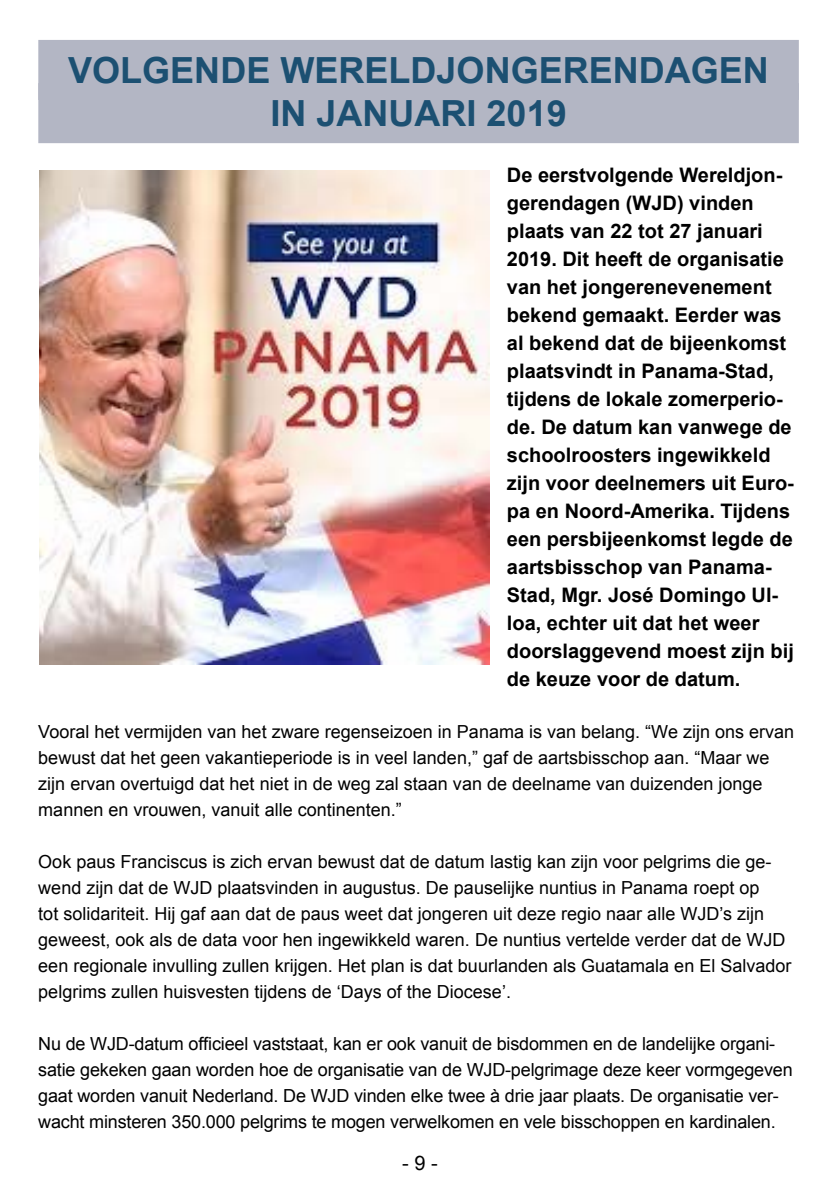
<style>
.page{position:relative;width:840px;height:1191px;background:#fff}
.page>*{position:absolute;margin:0;border:0;box-sizing:border-box;transform-origin:0 0}
.t1{font:700 36px/43.2px "Arial";color:#1c5072;text-align:center}
.t2{font:700 20px/28px "Arial";color:#000}
.t3{font:20px "Arial";color:#000}
.t4{font:18px/26px "Arial";color:#000}
</style>
<div class="page">
<div style="left:38px;top:40px;width:760px;height:60px;background:#b3b6c4"></div>
<div style="left:38px;top:83px;width:760px;height:60px;background:#b3b6c4"></div>
<img style="left:40px;top:170px;width:449px;height:494px">
<h1 class="t1" style="left:68px;top:50px;width:702px">VOLGENDE WERELDJONGERENDAGEN<br>IN JANUARI 2019</h1>
<p class="t2" style="left:506px;top:162px;width:288px">De eerstvolgende Wereldjon&shy;gerendagen (WJD) vinden plaats van 22 tot 27 januari<br>2019. Dit heeft de organisatie van het jongerenevenement bekend gemaakt. Eerder was al bekend dat de bijeenkomst plaatsvindt in Panama-Stad, tijdens de lokale zomerperio&shy;de. De datum kan vanwege de schoolroosters ingewikkeld zijn voor deelnemers uit Euro&shy;pa en Noord-Amerika. Tijdens een persbijeenkomst legde de aartsbisschop van Panama-<br>Stad, Mgr. José Domingo Ul&shy;loa, echter uit dat het weer doorslaggevend moest zijn bij de keuze voor de datum.</p>
<p class="t4" style="left:38px;top:719px;width:757px">Vooral het vermijden van het zware regenseizoen in Panama is van belang. “We zijn ons ervan bewust dat het geen vakantieperiode is in veel landen,” gaf de aartsbisschop aan. “Maar we zijn ervan overtuigd dat het niet in de weg zal staan van de deelname van duizenden jonge mannen en vrouwen, vanuit alle continenten.”</p>
<p class="t4" style="left:38px;top:849px;width:754px">Ook paus Franciscus is zich ervan bewust dat de datum lastig kan zijn voor pelgrims die ge&shy;wend zijn dat de WJD plaatsvinden in augustus. De pauselijke nuntius in Panama roept op<br>tot solidariteit. Hij gaf aan dat de paus weet dat jongeren uit deze regio naar alle WJD’s zijn geweest, ook als de data voor hen ingewikkeld waren. De nuntius vertelde verder dat de WJD een regionale invulling zullen krijgen. Het plan is dat buurlanden als Guatamala en El Salvador pelgrims zullen huisvesten tijdens de ‘Days of the Diocese’.</p>
<p class="t4" style="left:38px;top:1031px;width:755px">Nu de WJD-datum officieel vaststaat, kan er ook vanuit de bisdommen en de landelijke organi&shy;satie gekeken gaan worden hoe de organisatie van de WJD-pelgrimage deze keer vormgegeven gaat worden vanuit Nederland. De WJD vinden elke twee à drie jaar plaats. De organisatie ver&shy;wacht minsteren 350.000 pelgrims te mogen verwelkomen en vele bisschoppen en kardinalen.</p>
<p class="t3" style="left:402px;top:1150px;width:37px">- 9 -</p>
</div>
